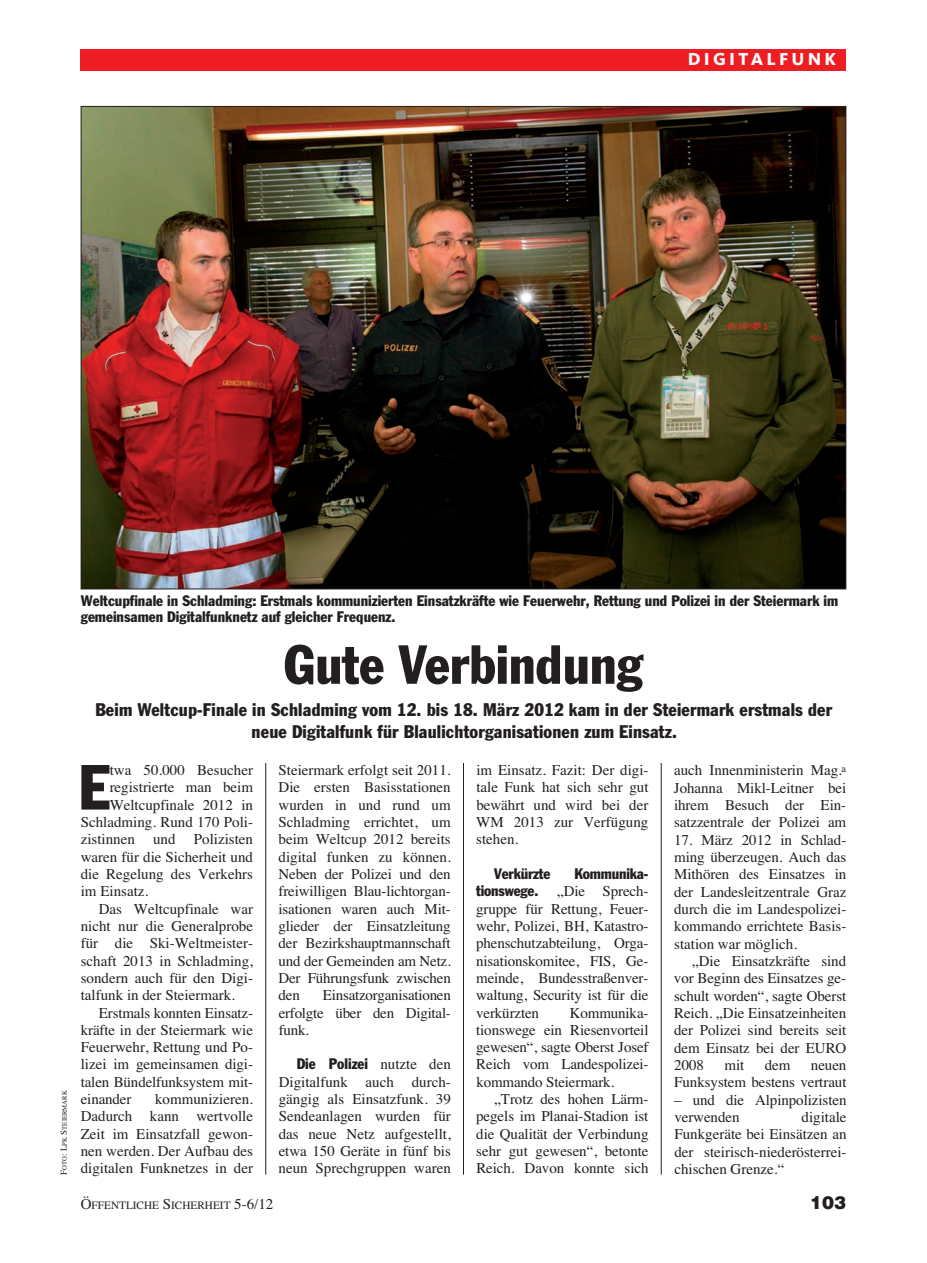
<style>
.page{position:relative;width:927px;height:1263px;background:#fff}
.page>*{position:absolute;margin:0;border:0;box-sizing:border-box;transform-origin:0 0}
.t1{font:condensed 62.55px "Franklin Gothic";color:#231f20}
.t2{font:condensed 54px "Franklin Gothic";color:#231f20}
.t3{font:condensed 18px/21.6px "Franklin Gothic";letter-spacing:.01em;color:#231f20;text-align:center}
.t4{font:800 18px "Kievit";letter-spacing:.175em;color:#fff}
.t5{font:900 18px "Helvetica";color:#231f20}
.t6{font:15px/17.4px "Times";color:#231f20;text-align:justify}
.t7{font:condensed 15px/15.8px "Franklin Gothic";color:#231f20}
.t8{font:11.25px "Times";color:#231f20}
.t9{font:6.75px "Times";color:#231f20}
.s1{font-size:9px}
.s2{font-family:"Times";font-stretch:normal}
.s3{font-size:15px}
</style>
<div class="page">
<hr style="left:661px;top:762px;width:1px;height:413px;background:#231f20">
<div style="left:81px;top:49px;width:765px;height:21px;background:#ee1d23"></div>
<hr style="left:265px;top:763px;width:1px;height:411px;background:#231f20">
<hr style="left:463px;top:763px;width:1px;height:411px;background:#231f20">
<img style="left:83px;top:108px;width:761px;height:479px">
<p class="t4" style="left:688px;top:53px;width:150px">DIGITALFUNK</p>
<p class="t9" style="left:60px;top:1174px;width:86px;rotate:-90deg"><span class="s1">F</span>OTO<span class="s1">: L</span>PK <span class="s1">S</span>TEIERMARK</p>
<p class="t7" style="left:81px;top:594px;width:759px">Weltcupfinale in Schladming: Erstmals kommunizierten Einsatzkräfte wie Feuerwehr, Rettung und Polizei in der Steiermark im gemeinsamen Digitalfunknetz auf gleicher Frequenz.</p>
<h2 class="t2" style="left:284px;top:645px;width:360px">Gute Verbindung</h2>
<p class="t3" style="left:95px;top:700px;width:738px">Beim Weltcup-Finale in Schladming vom 12. bis 18. März 2012 kam in der Steiermark erstmals der neue Digitalfunk für Blaulichtorganisationen zum Einsatz.</p>
<h1 class="t1" style="left:79px;top:765px;width:33px">E</h1>
<p class="t6" style="left:110px;top:761px;width:145px">twa 50.000 Besucher</p>
<p class="t6" style="left:110px;top:778px;width:145px">registrierte man beim</p>
<p class="t6" style="left:110px;top:796px;width:145px">Weltcupfinale 2012 in</p>
<p class="t6" style="left:81px;top:813px;width:174px">Schladming. Rund 170 Poli-</p>
<p class="t6" style="left:81px;top:830px;width:174px">zistinnen und Polizisten</p>
<p class="t6" style="left:81px;top:848px;width:174px">waren für die Sicherheit und</p>
<p class="t6" style="left:81px;top:865px;width:174px">die Regelung des Verkehrs</p>
<p class="t6" style="left:81px;top:882px;width:69px">im Einsatz.</p>
<p class="t6" style="left:99px;top:900px;width:156px">Das Weltcupfinale war</p>
<p class="t6" style="left:81px;top:917px;width:174px">nicht nur die Generalprobe</p>
<p class="t6" style="left:81px;top:934px;width:174px">für die Ski-Weltmeister-</p>
<p class="t6" style="left:81px;top:952px;width:174px">schaft 2013 in Schladming,</p>
<p class="t6" style="left:81px;top:969px;width:174px">sondern auch für den Digi-</p>
<p class="t6" style="left:81px;top:986px;width:156px">talfunk in der Steiermark.</p>
<p class="t6" style="left:99px;top:1003px;width:156px">Erstmals konnten Einsatz-</p>
<p class="t6" style="left:81px;top:1021px;width:174px">kräfte in der Steiermark wie</p>
<p class="t6" style="left:81px;top:1038px;width:174px">Feuerwehr, Rettung und Po-</p>
<p class="t6" style="left:81px;top:1055px;width:174px">lizei im gemeinsamen digi-</p>
<p class="t6" style="left:81px;top:1073px;width:174px">talen Bündelfunksystem mit-</p>
<p class="t6" style="left:81px;top:1090px;width:52px">einander</p>
<p class="t6" style="left:81px;top:1090px;width:174px;text-indent:74px">kommunizieren.<br>Dadurch kann wertvolle Zeit im Einsatzfall gewon&shy;nen werden. Der Aufbau des digitalen Funknetzes in der</p>
<p class="t6" style="left:278px;top:761px;width:174px">Steiermark erfolgt seit 2011.<br>Die ersten Basisstationen wurden in und rund um Schladming errichtet, um beim Weltcup 2012 bereits digital funken zu können.<br>Neben der Polizei und den freiwilligen Blau-lichtorgan&shy;isationen waren auch Mit&shy;glieder der Einsatzleitung der Bezirkshauptmannschaft und der Gemeinden am Netz.<br>Der Führungsfunk zwischen den</p>
<p class="t6" style="left:279px;top:986px;width:174px;text-indent:44px">Einsatzorganisationen erfolgte über den Digital&shy;funk.</p>
<p class="t7" style="left:297px;top:1057px;width:156px">Die Polizei <span class="s2">nutzte den</span></p>
<p class="t6" style="left:279px;top:1073px;width:174px">Digitalfunk auch durch&shy;gängig als Einsatzfunk. 39<br>Sendeanlagen wurden für das neue Netz aufgestellt, etwa 150 Geräte in fünf bis neun Sprechgruppen waren</p>
<p class="t6" style="left:476px;top:761px;width:174px">im Einsatz. Fazit: Der digi&shy;tale Funk hat sich sehr gut bewährt und wird bei der WM 2013 zur Verfügung stehen.</p>
<p class="t7" style="left:494px;top:867px;width:58px">Verkürzte</p>
<p class="t7" style="left:574px;top:867px;width:76px">Kommunika-</p>
<p class="t7" style="left:476px;top:884px;width:64px">tionswege.</p>
<p class="t6" style="left:476px;top:882px;width:174px;text-indent:81px">„Die Sprech&shy;gruppe für Rettung, Feuer&shy;wehr, Polizei, BH, Katastro&shy;phenschutzabteilung, Orga&shy;nisationskomitee, FIS, Ge&shy;meinde, Bundesstraßenver&shy;waltung, Security ist für die verkürzten</p>
<p class="t6" style="left:476px;top:1003px;width:174px;text-indent:94px">Kommunika&shy;tionswege ein Riesenvorteil gewesen“, sagte Oberst Josef Reich vom Landespolizei&shy;kommando Steiermark.</p>
<p class="t6" style="left:476px;top:1090px;width:174px;text-indent:18px">„Trotz des hohen Lärm&shy;pegels im Planai-Stadion ist die Qualität der Verbindung sehr gut gewesen“, betonte Reich. Davon konnte sich</p>
<p class="t6" style="left:674px;top:761px;width:174px">auch Innenministerin Mag.<sup>a </sup>Johanna Mikl-Leitner bei ihrem Besuch der Ein&shy;satzzentrale der Polizei am</p>
<p class="t6" style="left:674px;top:831px;width:174px">17. März 2012 in Schlad&shy;ming überzeugen. Auch das Mithören des Einsatzes in der Landesleitzentrale Graz durch die im Landespolizei&shy;kommando errichtete Basis&shy;station war möglich.</p>
<p class="t6" style="left:674px;top:952px;width:174px;text-indent:18px">„Die Einsatzkräfte sind vor Beginn des Einsatzes ge&shy;schult worden“, sagte Oberst Reich. „Die Einsatzeinheiten der Polizei sind bereits seit dem Einsatz bei der EURO 2008</p>
<p class="t6" style="left:724px;top:1056px;width:21px">mit</p>
<p class="t6" style="left:765px;top:1056px;width:27px">dem</p>
<p class="t6" style="left:674px;top:1056px;width:174px;text-align:right">neuen<br>Funksystem bestens vertraut</p>
<p class="t6" style="left:674px;top:1091px;width:174px">– und die Alpinpolizisten verwenden</p>
<p class="t6" style="left:674px;top:1108px;width:174px;text-indent:127px">digitale Funkgeräte bei Einsätzen an der steirisch-niederösterrei&shy;chischen Grenze.“</p>
<p class="t8" style="left:81px;top:1198px;width:194px"><span class="s3">Ö</span>FFENTLICHE <span class="s3">S</span>ICHERHEIT <span class="s3">5-6/12</span></p>
<p class="t5" style="left:810px;top:1192px;width:38px">103</p>
</div>
